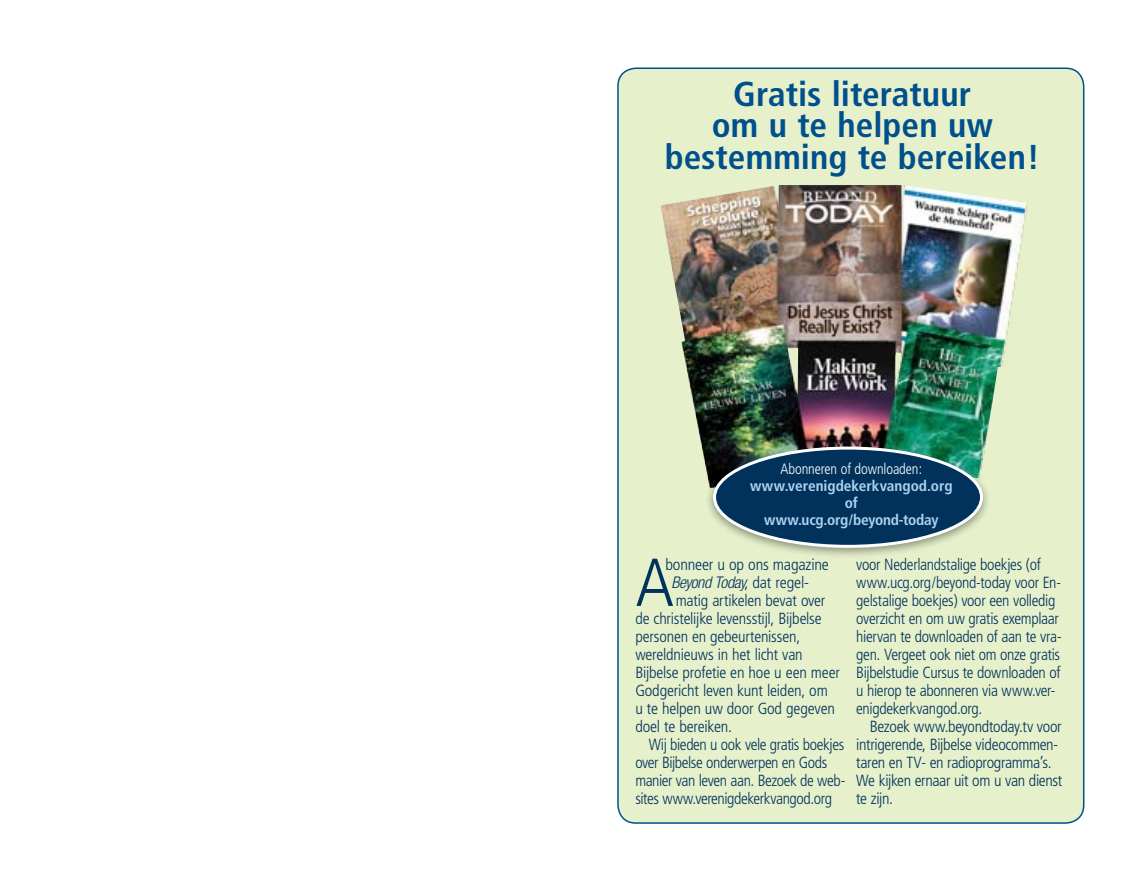
<style>
.page{position:relative;width:1134px;height:891px;background:#fff}
.page>*{position:absolute;margin:0;border:0;box-sizing:border-box;transform-origin:0 0}
.t1{font:300 condensed 67.65px "Frutiger";color:#00325c}
.t2{font:700 condensed 34.5px/31.5px "Frutiger";color:#00508c;text-align:center}
.t3{font:300 condensed 16.2px/18px "Frutiger";letter-spacing:-.02em;color:#00325c}
.t4{font:italic 300 condensed 16.2px "Helvetica Neue LT Std";letter-spacing:-.025em;color:#00325c}
.t5{font:700 condensed 15px/17.1px "Frutiger";letter-spacing:-.005em;color:#add1ef;text-align:center}
.t6{font:300 condensed 15px "Frutiger";letter-spacing:-.01em;color:#fff;scale:.96 1}
.s1{font-family:"Frutiger";font-style:normal}
</style>
<div class="page">
<div style="left:618px;top:68px;width:466px;height:755px;background:#e6f0cb;border-radius:18px"></div>
<div style="left:617px;top:68px;width:467px;height:756px;border:2px solid #00508c;border-radius:18px"></div>
<img style="left:660px;top:185px;width:367px;height:278px">
<div style="left:705px;top:442px;width:287px;height:117px;background:#000;opacity:.4"></div>
<div style="left:715px;top:448px;width:267px;height:98px;background:#00325c;border-radius:50%"></div>
<div style="left:713px;top:447px;width:270px;height:101px;border:3px solid #fff;border-radius:50%"></div>
<h2 class="t2" style="left:665px;top:78px;width:377px">Gratis literatuur<br>om u te helpen uw bestemming te bereiken!</h2>
<p class="t6" style="left:780px;top:460px;width:149px">Abonneren of downloaden:</p>
<p class="t5" style="left:750px;top:477px;width:204px">www.verenigdekerkvangod.org of<br>www.ucg.org/beyond-today</p>
<p class="t3" style="left:665px;top:556px;width:165px">bonneer u op ons magazine</p>
<p class="t4" style="left:671px;top:573px;width:139px">Beyond Today<span class="s1">, dat regel-</span></p>
<p class="t3" style="left:635px;top:592px;width:206px;text-indent:41px">matig artikelen bevat over de christelijke levensstijl, Bijbelse personen en gebeurtenissen, wereldnieuws in het licht van<br>Bijbelse profetie en hoe u een meer<br>Godgericht leven kunt leiden, om<br>u te helpen uw door God gegeven doel te bereiken.</p>
<p class="t3" style="left:635px;top:736px;width:210px;text-indent:13px">Wij bieden u ook vele gratis boekjes over Bijbelse onderwerpen en Gods manier van leven aan. Bezoek de web&shy;sites www.verenigdekerkvangod.org</p>
<h1 class="t1" style="left:636px;top:544px;width:40px">A</h1>
<p class="t3" style="left:856px;top:556px;width:207px">voor Nederlandstalige boekjes (of www.ucg.org/beyond-today voor En&shy;gelstalige boekjes) voor een volledig overzicht en om uw gratis exemplaar hiervan te downloaden of aan te vra&shy;gen. Vergeet ook niet om onze gratis Bijbelstudie Cursus te downloaden of u hierop te abonneren via www.ver&shy;enigdekerkvangod.org.</p>
<p class="t3" style="left:856px;top:718px;width:208px;text-indent:13px">Bezoek www.beyondtoday.tv voor intrigerende, Bijbelse videocommen&shy;taren en TV- en radioprogramma’s.<br>We kijken ernaar uit om u van dienst te zijn.</p>
</div>
